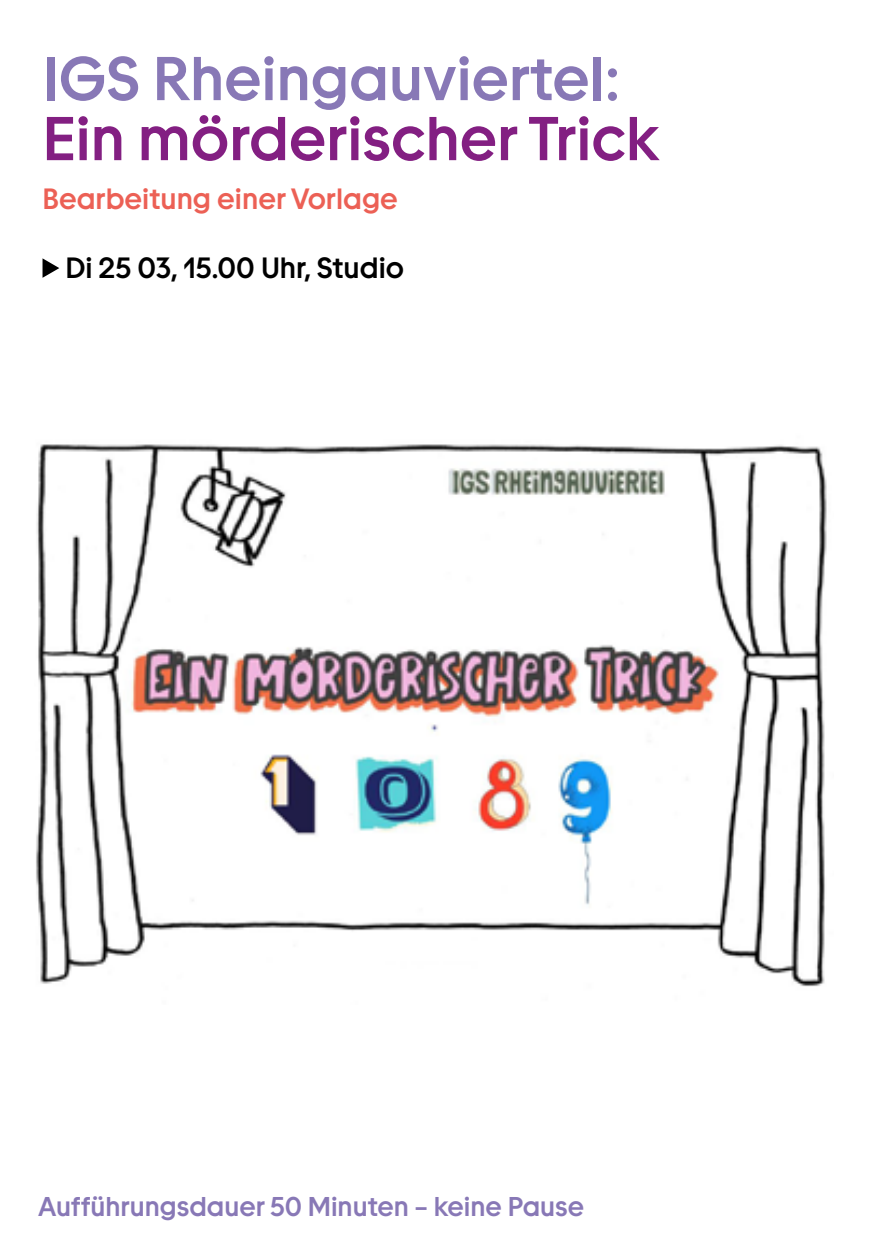
<style>
.page{position:relative;width:893px;height:1259px;background:#fff}
.page>*{position:absolute;margin:0;border:0;box-sizing:border-box;transform-origin:0 0}
.t1{font:500 60px "TWK Burns";color:#831f82}
.t2{font:500 60px "TWK Burns";color:#8878b6}
.t3{font:500 28.5px "TWK Burns";color:#ec6055}
.t4{font:500 28.5px "TWK Burns";color:#000}
.t5{font:500 26.4px "TWK Burns";color:#8878b6}
</style>
<div class="page">
<svg style="left:43px;top:258px;width:16px;height:20px"></svg>
<img style="left:36px;top:444px;width:791px;height:543px">
<h1 class="t2" style="left:43px;top:42px;width:579px">IGS Rheingauviertel:</h1>
<h1 class="t1" style="left:43px;top:102px;width:618px">Ein mörderischer Trick</h1>
<p class="t3" style="left:43px;top:182px;width:357px">Bearbeitung einer Vorlage</p>
<p class="t4" style="left:65px;top:250px;width:340px">Di 25 03, 15.00 Uhr, Studio</p>
<p class="t5" style="left:38px;top:1190px;width:547px">Aufführungsdauer 50 Minuten – keine Pause</p>
</div>
